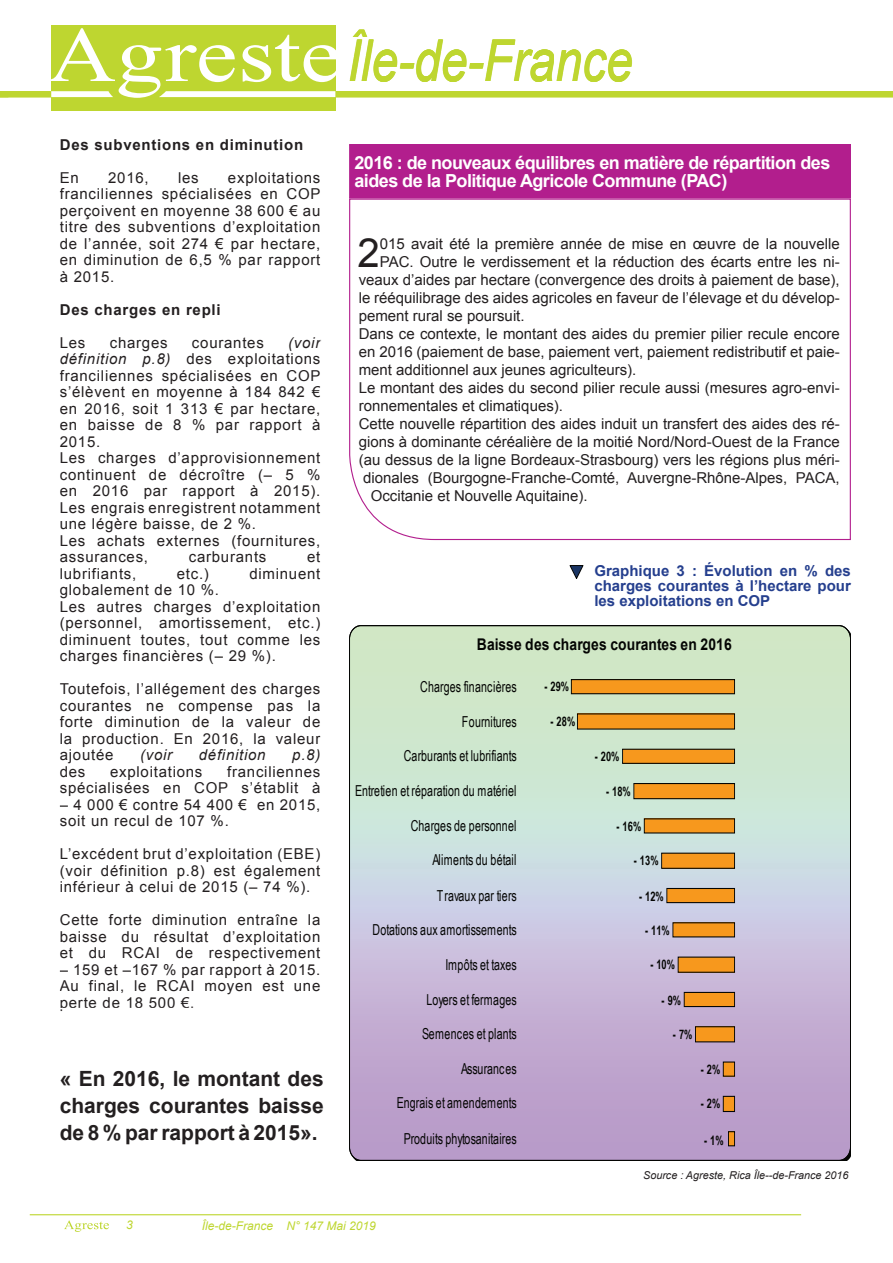
<style>
.page{position:relative;width:893px;height:1263px;background:#fff}
.page>*{position:absolute;margin:0;border:0;box-sizing:border-box;transform-origin:0 0}
.t1{font:italic 57.6px "Arial";color:#bed630;scale:.83 1}
.t2{font:40.2px "Arial";color:#231f20}
.t3{font:700 21px/27px "Arial";color:#231f20;text-align:justify}
.t4{font:700 18px/18px "Arial";letter-spacing:-.03em;color:#fff}
.t5{font:700 16.2px "Arial";letter-spacing:.005em;color:#040503;scale:.86 1}
.t6{font:15.15px "Arial Narrow";letter-spacing:.01em;color:#040503;scale:.86 1}
.t7{font:15px/16.5px "Arial";letter-spacing:.05em;color:#231f20;text-align:justify}
.t8{font:15px "Arial";color:#231f20}
.t9{font:700 15px/15px "Arial";color:#253f8e;text-align:justify}
.t10{font:700 15px "Arial";letter-spacing:.05em;color:#231f20}
.t11{font:italic 15px "Arial";letter-spacing:.05em;color:#231f20}
.t12{font:700 13.05px "Arial Narrow";letter-spacing:.005em;color:#040503;scale:.86 1}
.t13{font:italic 12px "Arial";color:#bed630}
.t14{font:italic 10.8px "Arial";color:#231f20}
.s1{font-style:italic}
</style>
<div class="page">
<svg style="left:64px;top:1220px;width:45px;height:12px"></svg>
<hr style="left:30px;top:1214px;width:771px;height:1px;background:#bed630">
<div style="left:51px;top:26px;width:285px;height:85px;background:#bed630"></div>
<div style="left:336px;top:91px;width:557px;height:6px;background:#bed630"></div>
<svg style="left:49px;top:28px;width:290px;height:70px"></svg>
<div style="left:0;top:91px;width:51px;height:6px;background:#bed630"></div>
<div style="left:350px;top:145px;width:500px;height:53px;background:#b21e8d"></div>
<div style="left:349px;top:144px;width:502px;height:55px;border:1px solid #b21e8d"></div>
<svg style="left:349px;top:198px;width:502px;height:343px"></svg>
<svg style="left:570px;top:565px;width:13px;height:14px"></svg>
<svg style="left:349px;top:625px;width:502px;height:536px;background:#c7c3c6"></svg>
<p class="t10" style="left:60px;top:134px;width:245px">Des subventions en diminution</p>
<p class="t7" style="left:60px;top:169px;width:21px">En</p>
<p class="t7" style="left:108px;top:169px;width:42px">2016,</p>
<p class="t7" style="left:178px;top:169px;width:22px">les</p>
<p class="t7" style="left:60px;top:169px;width:262px;text-indent:168px">exploitations franciliennes spécialisées en COP perçoivent en moyenne 38 600 € au titre des subventions d’exploitation de l’année, soit 274 € par hectare, en diminution de 6,5 % par rapport à 2015.</p>
<p class="t10" style="left:60px;top:299px;width:162px">Des charges en repli</p>
<p class="t7" style="left:60px;top:334px;width:27px">Les</p>
<p class="t7" style="left:110px;top:334px;width:59px">charges</p>
<p class="t7" style="left:192px;top:334px;width:73px">courantes</p>
<p class="t7" style="left:60px;top:334px;width:262px;text-align:left;text-indent:228px"><span class="s1">(voir définition p.8)</span> des exploitations franciliennes spécialisées en COP s’élèvent en moyenne à 184 842 € en 2016, soit 1 313 € par hectare, en baisse de 8 % par rapport à<br>2015.<br>Les charges d’approvisionnement continuent de décroître (– 5 % en 2016 par rapport à 2015).<br>Les engrais enregistrent notamment une légère baisse, de 2 %.<br>Les achats externes (fournitures, assurances,</p>
<p class="t7" style="left:189px;top:549px;width:79px">carburants</p>
<p class="t7" style="left:307px;top:549px;width:15px">et</p>
<p class="t7" style="left:60px;top:565px;width:78px">lubrifiants,</p>
<p class="t7" style="left:177px;top:565px;width:34px">etc.)</p>
<p class="t7" style="left:249px;top:565px;width:73px">diminuent</p>
<p class="t7" style="left:60px;top:582px;width:262px;text-align:left">globalement de 10 %.<br>Les autres charges d’exploitation (personnel, amortissement, etc.) diminuent toutes, tout comme les charges financières (– 29 %).</p>
<p class="t7" style="left:60px;top:681px;width:262px">Toutefois, l’allégement des charges courantes ne compense pas la forte diminution de la valeur de la production. En 2016, la valeur ajoutée</p>
<p class="t11" style="left:140px;top:745px;width:34px">(voir</p>
<p class="t11" style="left:199px;top:745px;width:68px">définition</p>
<p class="t11" style="left:292px;top:745px;width:30px">p.8)</p>
<p class="t7" style="left:60px;top:763px;width:262px;text-align:right">franciliennes<br>spécialisées en COP s’établit à</p>
<p class="t7" style="left:60px;top:796px;width:262px">– 4 000 € contre 54 400 € en 2015, soit un recul de 107 %.</p>
<p class="t7" style="left:60px;top:846px;width:262px">L’excédent brut d’exploitation (EBE) (voir définition p.8) est également inférieur à celui de 2015 (– 74 %).</p>
<p class="t7" style="left:60px;top:912px;width:262px">Cette forte diminution entraîne la baisse du résultat d’exploitation et du RCAI de respectivement</p>
<p class="t7" style="left:60px;top:961px;width:262px">– 159 et –167 % par rapport à 2015.<br>Au final, le RCAI moyen est une perte de 18 500 €.</p>
<p class="t7" style="left:60px;top:763px;width:27px">des</p>
<p class="t7" style="left:110px;top:763px;width:94px">exploitations</p>
<h3 class="t3" style="left:60px;top:1065px;width:266px">« En 2016, le montant des charges courantes baisse de 8 % par rapport à 2015».</h3>
<h1 class="t1" style="left:347px;top:24px;width:345px">Île-de-France</h1>
<p class="t4" style="left:354px;top:154px;width:477px">2016 : de nouveaux équilibres en matière de répartition des aides de la Politique Agricole Commune (PAC)</p>
<h2 class="t2" style="left:358px;top:226px;width:24px">2</h2>
<p class="t8" style="left:380px;top:234px;width:461px">015 avait été la première année de mise en œuvre de la nouvelle</p>
<p class="t8" style="left:380px;top:252px;width:461px">PAC. Outre le verdissement et la réduction des écarts entre les ni-</p>
<p class="t8" style="left:359px;top:270px;width:482px">veaux d’aides par hectare (convergence des droits à paiement de base),</p>
<p class="t8" style="left:359px;top:288px;width:482px">le rééquilibrage des aides agricoles en faveur de l’élevage et du dévelop-</p>
<p class="t8" style="left:359px;top:306px;width:167px">pement rural se poursuit.</p>
<p class="t8" style="left:359px;top:324px;width:482px">Dans ce contexte, le montant des aides du premier pilier recule encore</p>
<p class="t8" style="left:359px;top:342px;width:482px">en 2016 (paiement de base, paiement vert, paiement redistributif et paie-</p>
<p class="t8" style="left:359px;top:360px;width:279px">ment additionnel aux jeunes agriculteurs).</p>
<p class="t8" style="left:359px;top:378px;width:482px">Le montant des aides du second pilier recule aussi (mesures agro-envi-</p>
<p class="t8" style="left:359px;top:396px;width:206px">ronnementales et climatiques).</p>
<p class="t8" style="left:359px;top:414px;width:482px">Cette nouvelle répartition des aides induit un transfert des aides des ré-</p>
<p class="t8" style="left:359px;top:432px;width:483px">gions à dominante céréalière de la moitié Nord/Nord-Ouest de la France</p>
<p class="t8" style="left:359px;top:450px;width:482px">(au dessus de la ligne Bordeaux-Strasbourg) vers les régions plus méri-</p>
<p class="t8" style="left:363px;top:468px;width:478px">dionales (Bourgogne-Franche-Comté, Auvergne-Rhône-Alpes, PACA,</p>
<p class="t8" style="left:371px;top:486px;width:218px">Occitanie et Nouvelle Aquitaine).</p>
<p class="t9" style="left:594px;top:564px;width:258px">Graphique 3 : Évolution en % des charges courantes à l’hectare pour les exploitations en COP</p>
<p class="t5" style="left:477px;top:634px;width:298px">Baisse des charges courantes en 2016</p>
<p class="t6" style="left:420px;top:675px;width:114px">Charges financières</p>
<p class="t6" style="left:462px;top:710px;width:65px">Fournitures</p>
<p class="t12" style="left:544px;top:676px;width:30px">- 29%</p>
<p class="t12" style="left:550px;top:711px;width:30px">- 28%</p>
<p class="t6" style="left:404px;top:745px;width:133px">Carburants et lubrifiants</p>
<p class="t12" style="left:595px;top:747px;width:30px">- 20%</p>
<p class="t6" style="left:355px;top:779px;width:189px">Entretien et réparation du matériel</p>
<p class="t12" style="left:606px;top:781px;width:30px">- 18%</p>
<p class="t6" style="left:411px;top:814px;width:124px">Charges de personnel</p>
<p class="t12" style="left:616px;top:816px;width:30px">- 16%</p>
<p class="t6" style="left:432px;top:849px;width:99px">Aliments du bétail</p>
<p class="t12" style="left:634px;top:851px;width:30px">- 13%</p>
<p class="t6" style="left:437px;top:884px;width:95px">Travaux par tiers</p>
<p class="t12" style="left:639px;top:886px;width:30px">- 12%</p>
<p class="t6" style="left:373px;top:918px;width:169px">Dotations aux amortissements</p>
<p class="t12" style="left:645px;top:920px;width:30px">- 11%</p>
<p class="t6" style="left:445px;top:954px;width:84px">Impôts et taxes</p>
<p class="t12" style="left:650px;top:955px;width:30px">- 10%</p>
<p class="t6" style="left:426px;top:988px;width:107px">Loyers et fermages</p>
<p class="t12" style="left:662px;top:990px;width:24px">- 9%</p>
<p class="t6" style="left:422px;top:1022px;width:112px">Semences et plants</p>
<p class="t12" style="left:673px;top:1024px;width:24px">- 7%</p>
<p class="t6" style="left:461px;top:1058px;width:66px">Assurances</p>
<p class="t12" style="left:701px;top:1060px;width:24px">- 2%</p>
<p class="t6" style="left:397px;top:1092px;width:141px">Engrais et amendements</p>
<p class="t12" style="left:701px;top:1094px;width:24px">- 2%</p>
<p class="t6" style="left:404px;top:1127px;width:133px">Produits phytosanitaires</p>
<p class="t12" style="left:704px;top:1130px;width:24px">- 1%</p>
<p class="t14" style="left:643px;top:1168px;width:207px">Source : Agreste, Rica Île--de-France 2016</p>
<p class="t13" style="left:126px;top:1217px;width:8px">3</p>
<p class="t13" style="left:202px;top:1218px;width:176px">Île-de-France N° 147 Mai 2019</p>
</div>
